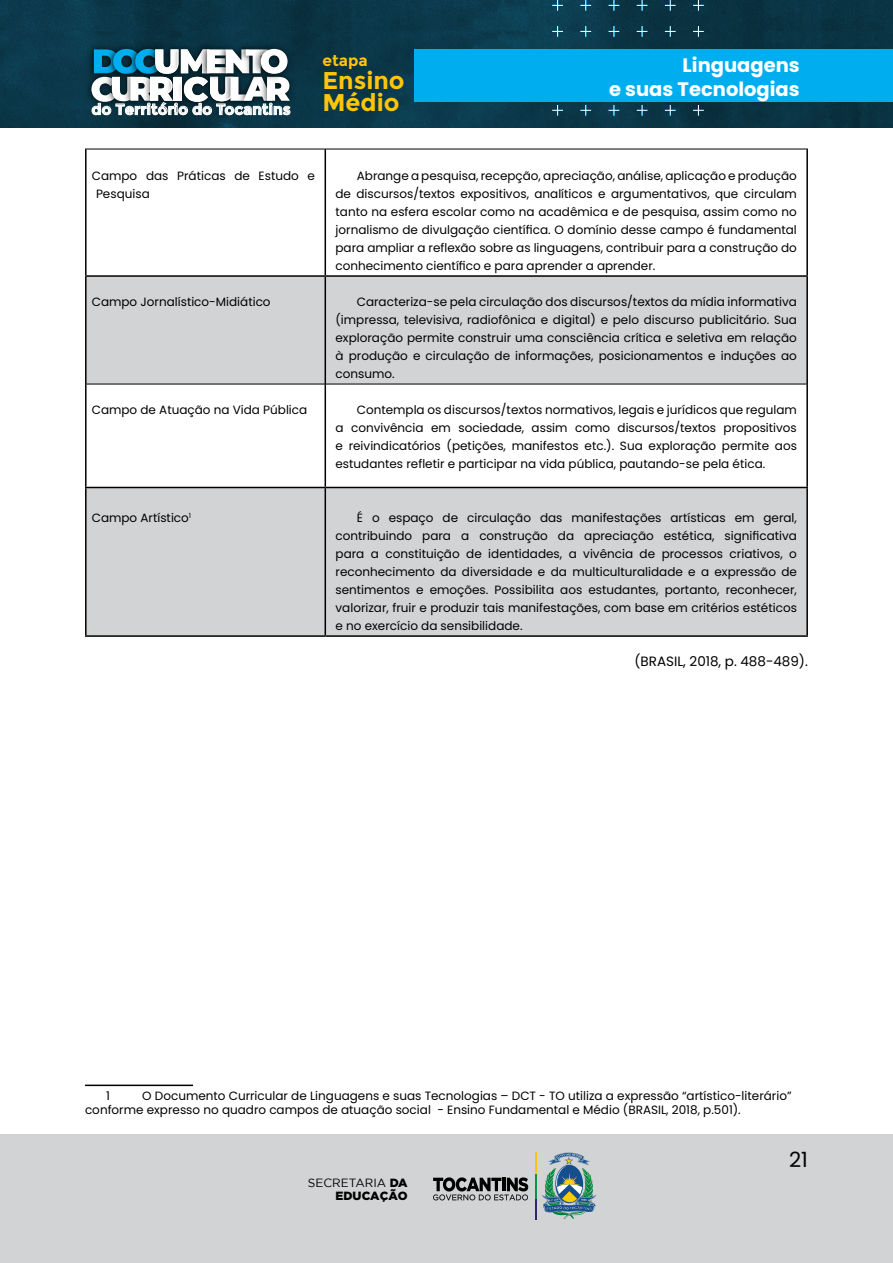
<style>
.page{position:relative;width:893px;height:1263px;background:#fff}
.page>*{position:absolute;margin:0;border:0;box-sizing:border-box;transform-origin:0 0}
.t1{font:700 24.3px "Montserrat";color:#ffc40c}
.t2{font:21px "Poppins";color:#000}
.t3{font:700 19.5px/23.4px "Poppins";color:#fff;text-align:right}
.t4{font:700 15.6px "Montserrat";color:#ffc40c}
.t5{font:700 15.15px "Montserrat";color:#fff}
.t6{font:13.5px "Poppins";color:#000}
.t7{font:12px/18px "Poppins";color:#000;text-align:justify}
.t8{font:11.85px/13.2px "Gotham";color:#000;text-align:right}
.s1{font-weight:900}
</style>
<div class="page">
<div style="left:0;top:1135px;width:893px;height:128px;background:#d1d3d4"></div>
<svg style="left:0;top:0;width:893px;height:128px;background:#0b3748"></svg>
<img style="left:83px;top:40px;width:19px;height:28px">
<img style="left:102px;top:40px;width:22px;height:9px">
<img style="left:124px;top:40px;width:20px;height:9px">
<img style="left:144px;top:40px;width:26px;height:9px">
<img style="left:170px;top:40px;width:26px;height:9px">
<img style="left:81px;top:68px;width:10px;height:43px">
<img style="left:291px;top:68px;width:8px;height:42px">
<img style="left:196px;top:40px;width:19px;height:9px">
<img style="left:215px;top:40px;width:35px;height:9px">
<img style="left:250px;top:40px;width:45px;height:43px">
<svg style="left:91px;top:49px;width:200px;height:67px"></svg>
<div style="left:415px;top:49px;width:478px;height:53px;background:#00aeef"></div>
<svg style="left:542px;top:1153px;width:54px;height:66px"></svg>
<svg style="left:433px;top:1177px;width:95px;height:23px"></svg>
<hr style="left:535px;top:1186px;width:1px;height:33px;background:#2d276c">
<hr style="left:535px;top:1152px;width:1px;height:34px;background:#f7c514">
<svg style="left:535px;top:1174px;width:1px;height:24px"></svg>
<svg style="left:87px;top:277px;width:719px;height:358px;fill:#d1d3d4"></svg>
<hr style="left:85px;top:149px;width:240px;height:1px;background:#000">
<hr style="left:325px;top:149px;width:483px;height:1px;background:#000">
<hr style="left:87px;top:384px;width:238px;height:1px;background:#000">
<hr style="left:325px;top:384px;width:481px;height:1px;background:#000">
<hr style="left:85px;top:149px;width:2px;height:126px;background:#000">
<hr style="left:325px;top:149px;width:1px;height:126px;background:#000">
<hr style="left:806px;top:149px;width:2px;height:126px;background:#000">
<hr style="left:85px;top:275px;width:240px;height:2px;background:#000">
<hr style="left:85px;top:277px;width:2px;height:107px;background:#000">
<hr style="left:325px;top:275px;width:483px;height:2px;background:#000">
<hr style="left:325px;top:277px;width:1px;height:107px;background:#000">
<hr style="left:806px;top:277px;width:2px;height:107px;background:#000">
<hr style="left:85px;top:384px;width:2px;height:103px;background:#000">
<hr style="left:325px;top:384px;width:1px;height:103px;background:#000">
<hr style="left:806px;top:384px;width:2px;height:103px;background:#000">
<hr style="left:85px;top:487px;width:240px;height:1px;background:#000">
<hr style="left:85px;top:488px;width:2px;height:147px;background:#000">
<hr style="left:325px;top:487px;width:483px;height:1px;background:#000">
<hr style="left:325px;top:488px;width:1px;height:147px;background:#000">
<hr style="left:806px;top:488px;width:2px;height:147px;background:#000">
<hr style="left:85px;top:635px;width:240px;height:2px;background:#000">
<hr style="left:325px;top:635px;width:483px;height:2px;background:#000">
<hr style="left:85px;top:1084px;width:108px;height:2px;background:#000">
<h3 class="t4" style="left:322px;top:51px;width:47px">etapa</h3>
<h1 class="t1" style="left:322px;top:66px;width:84px">Ensino</h1>
<p class="t5" style="left:91px;top:100px;width:201px">do Território do Tocantins</p>
<h1 class="t1" style="left:322px;top:88px;width:79px">Médio</h1>
<h3 class="t3" style="left:609px;top:54px;width:192px">Linguagens<br>e suas Tecnologias</h3>
<p class="t7" style="left:96px;top:167px;width:220px;text-indent:-4px">Campo das Práticas de Estudo e<br>Pesquisa</p>
<p class="t7" style="left:336px;top:167px;width:463px;text-indent:21px">Abrange a pesquisa, recepção, apreciação, análise, aplicação e produção de discursos/textos expositivos, analíticos e argumentativos, que circulam tanto na esfera escolar como na acadêmica e de pesquisa, assim como no jornalismo de divulgação científica. O domínio desse campo é fundamental para ampliar a reflexão sobre as linguagens, contribuir para a construção do conhecimento científico e para aprender a aprender.</p>
<p class="t7" style="left:92px;top:293px;width:180px">Campo Jornalístico-Midiático</p>
<p class="t7" style="left:336px;top:293px;width:463px;text-indent:21px">Caracteriza-se pela circulação dos discursos/textos da mídia informativa (impressa, televisiva, radiofônica e digital) e pelo discurso publicitário. Sua exploração permite construir uma consciência crítica e seletiva em relação à produção e circulação de informações, posicionamentos e induções ao consumo.</p>
<p class="t7" style="left:92px;top:401px;width:217px">Campo de Atuação na Vida Pública</p>
<p class="t7" style="left:335px;top:401px;width:463px;text-indent:21px">Contempla os discursos/textos normativos, legais e jurídicos que regulam a convivência em sociedade, assim como discursos/textos propositivos e reivindicatórios (petições, manifestos etc.). Sua exploração permite aos estudantes refletir e participar na vida pública, pautando-se pela ética.</p>
<p class="t7" style="left:92px;top:509px;width:101px">Campo Artístico<sup>1</sup></p>
<p class="t7" style="left:336px;top:509px;width:463px;text-indent:21px">É o espaço de circulação das manifestações artísticas em geral, contribuindo para a construção da apreciação estética, significativa para a constituição de identidades, a vivência de processos criativos, o reconhecimento da diversidade e da multiculturalidade e a expressão de sentimentos e emoções. Possibilita aos estudantes, portanto, reconhecer, valorizar, fruir e produzir tais manifestações, com base em critérios estéticos e no exercício da sensibilidade.</p>
<p class="t6" style="left:634px;top:653px;width:175px">(BRASIL, 2018, p. 488-489).</p>
<p class="t7" style="left:85px;top:1088px;width:708px;line-height:14.4px;text-indent:57px">O Documento Curricular de Linguagens e suas Tecnologias – DCT - TO utiliza a expressão “artístico-literário” conforme expresso no quadro campos de atuação social - Ensino Fundamental e Médio (BRASIL, 2018, p.501).</p>
<p class="t7" style="left:106px;top:1086px;width:5px">1</p>
<p class="t8" style="left:308px;top:1176px;width:101px">SECRETARIA <span class="s1">DA<br>EDUCAÇÃO</span></p>
<h2 class="t2" style="left:789px;top:1147px;width:20px">21</h2>
</div>
